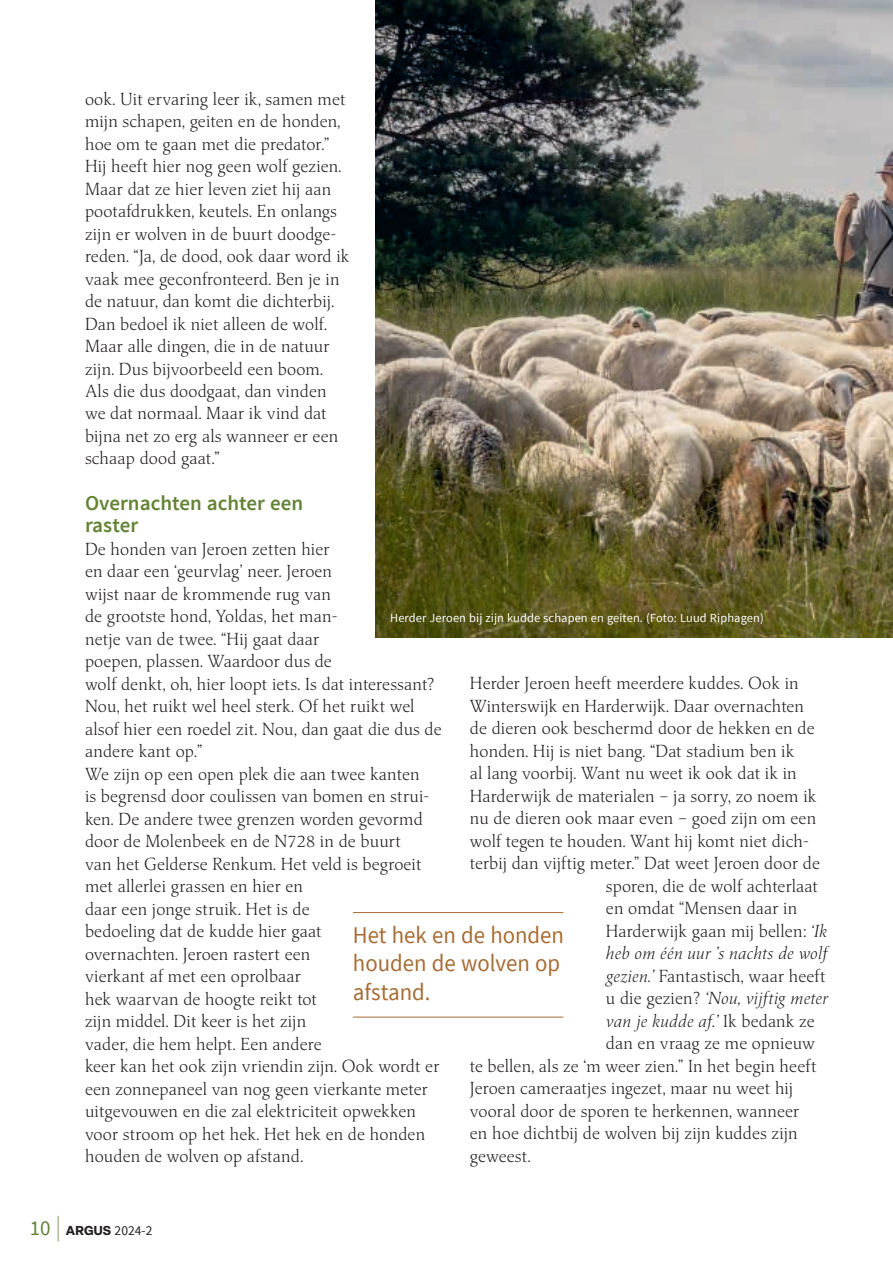
<style>
.page{position:relative;width:893px;height:1263px;background:#fff}
.page>*{position:absolute;margin:0;border:0;box-sizing:border-box;transform-origin:0 0}
.t1{font:24px/28.5px "Source Sans Pro";color:#a66c34;scale:.95 1}
.t2{font:600 21px/22.5px "Source Sans Pro";color:#638334}
.t3{font:300 17.25px/22.5px "Classica Pro";letter-spacing:.01em;color:#231f20}
.t4{font:italic 300 17.25px "Classica Pro";letter-spacing:.01em;color:#231f20}
.t5{font:13.5px "Source Sans Pro";color:#231f20}
.t6{font:12.3px "Source Sans Pro";letter-spacing:.01em;color:#fff}
.s1{font-style:italic}
.s2{font-style:normal}
.s3{font-size:21px;color:#638334}
.s4{font-weight:200;font-size:25.5px;color:#638334}
.s5{font-family:"Elza";font-weight:700;font-size:12.75px}
</style>
<div class="page">
<img style="left:376px;top:0;width:517px;height:638px">
<hr style="left:353px;top:912px;width:210px;height:1px;background:#a66c34">
<hr style="left:353px;top:1017px;width:210px;height:1px;background:#a66c34">
<p class="t3" style="left:85px;top:87px;width:266px">ook. Uit ervaring leer ik, samen met mijn schapen, geiten en de honden, hoe om te gaan met die predator.”<br>Hij heeft hier nog geen wolf gezien.<br>Maar dat ze hier leven ziet hij aan pootafdrukken, keutels. En onlangs zijn er wolven in de buurt doodge&shy;reden. “Ja, de dood, ook daar word ik vaak mee geconfronteerd. Ben je in de natuur, dan komt die dichterbij.<br>Dan bedoel ik niet alleen de wolf.<br>Maar alle dingen, die in de natuur zijn. Dus bijvoorbeeld een boom.<br>Als die dus doodgaat, dan vinden we dat normaal. Maar ik vind dat bijna net zo erg als wanneer er een schaap dood gaat.”</p>
<p class="t2" style="left:85px;top:492px;width:220px">Overnachten achter een raster</p>
<p class="t3" style="left:85px;top:537px;width:358px">De honden van Jeroen zetten hier<br>en daar een ‘geurvlag’ neer. Jeroen<br>wijst naar de krommende rug van<br>de grootste hond, Yoldas, het man-<br>netje van de twee. “Hij gaat daar<br>poepen, plassen. Waardoor dus de<br>wolf denkt, oh, hier loopt iets. Is dat interessant?<br>Nou, het ruikt wel heel sterk. Of het ruikt wel alsof hier een roedel zit. Nou, dan gaat die dus de andere kant op.”<br>We zijn op een open plek die aan twee kanten<br>is begrensd door coulissen van bomen en strui&shy;ken. De andere twee grenzen worden gevormd door de Molenbeek en de N728 in de buurt<br>van het Gelderse Renkum. Het veld is begroeit met allerlei grassen en hier en<br>daar een jonge struik. Het is de<br>bedoeling dat de kudde hier gaat<br>overnachten. Jeroen rastert een<br>vierkant af met een oprolbaar<br>hek waarvan de hoogte reikt tot<br>zijn middel. Dit keer is het zijn<br>vader, die hem helpt. Een andere<br>keer kan het ook zijn vriendin zijn. Ook wordt er een zonnepaneel van nog geen vierkante meter uitgevouwen en die zal elektriciteit opwekken voor stroom op het hek. Het hek en de honden houden de wolven op afstand.</p>
<p class="t6" style="left:390px;top:610px;width:375px">Herder Jeroen bij zijn kudde schapen en geiten. (Foto: Luud Riphagen)</p>
<p class="t3" style="left:470px;top:672px;width:330px">Herder Jeroen heeft meerdere kuddes. Ook in</p>
<p class="t3" style="left:470px;top:694px;width:336px">Winterswijk en Harderwijk. Daar overnachten</p>
<p class="t3" style="left:470px;top:717px;width:346px">de dieren ook beschermd door de hekken en de</p>
<p class="t3" style="left:470px;top:739px;width:326px">honden. Hij is niet bang. “Dat stadium ben ik</p>
<p class="t3" style="left:470px;top:762px;width:328px">al lang voorbij. Want nu weet ik ook dat ik in</p>
<p class="t3" style="left:470px;top:784px;width:348px">Harderwijk de materialen – ja sorry, zo noem ik</p>
<p class="t3" style="left:470px;top:807px;width:348px">nu de dieren ook maar even – goed zijn om een</p>
<p class="t3" style="left:470px;top:829px;width:340px">wolf tegen te houden. Want hij komt niet dich-</p>
<p class="t3" style="left:470px;top:852px;width:352px">terbij dan vijftig meter.” Dat weet Jeroen door de</p>
<p class="t3" style="left:606px;top:874px;width:213px">sporen, die de wolf achterlaat</p>
<p class="t3" style="left:606px;top:897px;width:193px">en omdat “Mensen daar in</p>
<p class="t3" style="left:606px;top:919px;width:223px">Harderwijk gaan mij bellen: <span class="s1">‘Ik</span></p>
<p class="t4" style="left:606px;top:942px;width:223px">heb om één uur ’s nachts de wolf</p>
<p class="t3" style="left:606px;top:964px;width:221px"><span class="s1">gezien.’</span> Fantastisch, waar heeft</p>
<p class="t4" style="left:606px;top:987px;width:224px"><span class="s2">u die gezien?</span> ‘Nou, vijftig meter</p>
<p class="t4" style="left:606px;top:1010px;width:210px">van je kudde af.’ <span class="s2">Ik bedank ze</span></p>
<p class="t3" style="left:606px;top:1032px;width:211px">dan en vraag ze me opnieuw</p>
<p class="t3" style="left:470px;top:1054px;width:348px">te bellen, als ze ‘m weer zien.” In het begin heeft</p>
<p class="t3" style="left:470px;top:1077px;width:325px">Jeroen cameraatjes ingezet, maar nu weet hij</p>
<p class="t3" style="left:470px;top:1099px;width:331px">vooral door de sporen te herkennen, wanneer</p>
<p class="t3" style="left:470px;top:1122px;width:329px">en hoe dichtbij de wolven bij zijn kuddes zijn</p>
<p class="t3" style="left:470px;top:1144px;width:62px">geweest.</p>
<h1 class="t1" style="left:353px;top:921px;width:224px">Het hek en de honden houden de wolven op afstand.</h1>
<p class="t5" style="left:30px;top:1222px;width:124px"><span class="s3">10</span> <span class="s4">|</span> <span class="s5">ARGUS</span> 2024-2</p>
</div>
